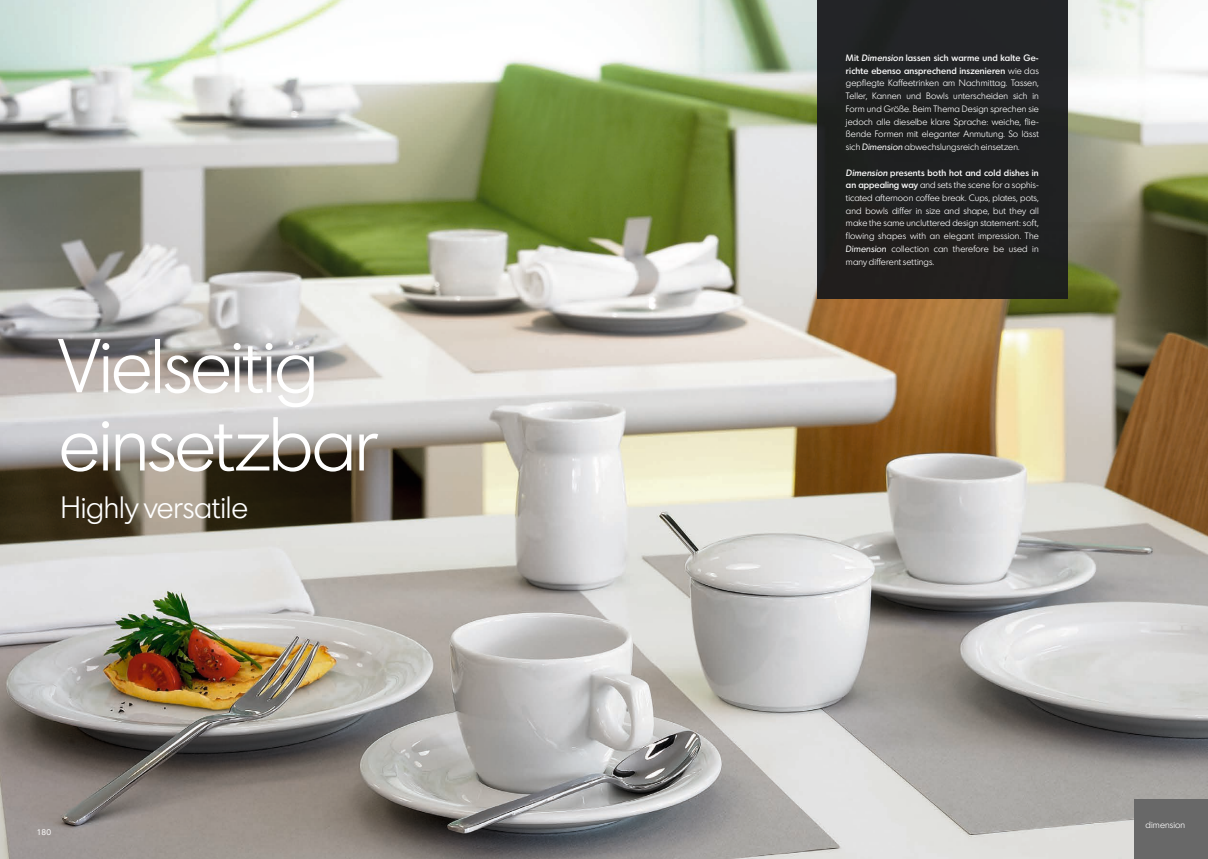
<style>
.page{position:relative;width:1208px;height:859px;background:#fff}
.page>*{position:absolute;margin:0;border:0;box-sizing:border-box;transform-origin:0 0}
.t1{font:300 74px/78.1px "Bauscher";letter-spacing:-.02em;color:#fff}
.t2{font:300 30px "Bauscher";letter-spacing:-.005em;color:#fff}
.t3{font:300 9px/12.7px "Bauscher";letter-spacing:.01em;color:#fff;text-align:justify}
.t4{font:8px "Bauscher";color:#fff}
.s1{font-weight:500}
.s2{font-weight:400;font-style:italic}
</style>
<div class="page">
<img style="left:0;top:0;width:1208px;height:859px">
<div style="left:817px;top:0;width:250px;height:299px;background:#212021"></div>
<div style="left:1134px;top:799px;width:74px;height:60px;background:#686868"></div>
<h1 class="t1" style="left:59px;top:326px;width:321px">Vielseitig einsetzbar</h1>
<h2 class="t2" style="left:61px;top:489px;width:189px">Highly versatile</h2>
<p class="t4" style="left:37px;top:827px;width:16px">180</p>
<p class="t3" style="left:846px;top:51px;width:194px"><span class="s1">Mit Dimensionlassen sich warme und kalte Ge&shy;richte ebenso ansprechend inszenieren</span> wie das gepflegte Kaffeetrinken am Nachmittag. Tassen, Teller, Kannen und Bowls unterscheiden sich in Form und Größe. Beim Thema Design sprechen sie jedoch alle dieselbe klare Sprache: weiche, flie&shy;ßende Formen mit eleganter Anmutung. So lässt sich <span class="s2">Dimension</span> abwechslungsreich einsetzen.</p>
<p class="t3" style="left:846px;top:166px;width:194px"><span class="s1">Dimensionpresents both hot and cold dishes in an appealing way</span> and sets the scene for a sophis&shy;ticated afternoon coffee break. Cups, plates, pots, and bowls differ in size and shape, but they all make the same uncluttered design statement: soft, flowing shapes with an elegant impression. The <span class="s2">Dimension</span> collection can therefore be used in many different settings.</p>
<p class="t3" style="left:1145px;top:819px;width:41px">dimension</p>
</div>
